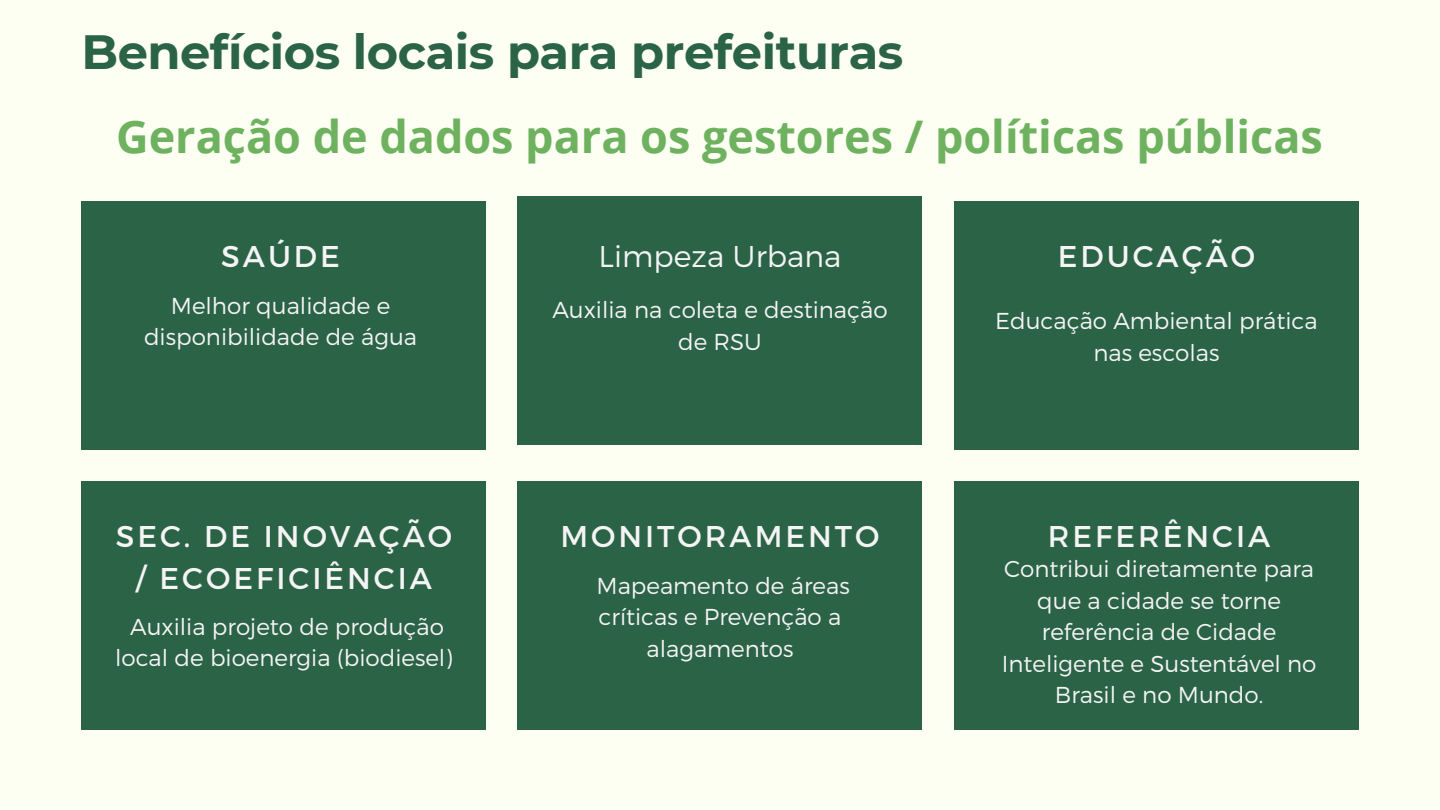
<style>
.page{position:relative;width:1440px;height:810px;background:#fcfff2}
.page>*{position:absolute;margin:0;border:0;box-sizing:border-box;transform-origin:0 0}
.t1{font:700 48px "Montserrat";letter-spacing:-.01em;color:#2b6347}
.t2{font:700 45px "Open Sans";color:#6eb15f}
.t3{font:30px/42px "Montserrat";letter-spacing:.1em;color:#f4f4f4;text-align:center}
.t4{font:300 30px "Montserrat";color:#f4f4f4}
.t5{font:300 23px/31.5px "Montserrat";color:#f4f4f4;text-align:center}
</style>
<div class="page">
<div style="left:954px;top:201px;width:405px;height:248px;background:#2b6347"></div>
<div style="left:81px;top:201px;width:405px;height:248px;background:#2b6347"></div>
<div style="left:81px;top:481px;width:405px;height:248px;background:#2b6347"></div>
<div style="left:954px;top:481px;width:405px;height:248px;background:#2b6347"></div>
<div style="left:518px;top:481px;width:404px;height:248px;background:#2b6347"></div>
<div style="left:518px;top:196px;width:404px;height:249px;background:#2b6347"></div>
<h1 class="t1" style="left:81px;top:22px;width:824px">Benefícios locais para prefeituras</h1>
<h2 class="t2" style="left:116px;top:105px;width:1208px">Geração de dados para os gestores / políticas públicas</h2>
<h3 class="t3" style="left:221px;top:234px;width:120px">SAÚDE</h3>
<p class="t5" style="left:144px;top:289px;width:275px">Melhor qualidade e disponibilidade de água</p>
<h3 class="t3" style="left:116px;top:514px;width:338px">SEC. DE INOVAÇÃO / ECOEFICIÊNCIA</h3>
<p class="t5" style="left:115px;top:610px;width:339px">Auxilia projeto de produção local de bioenergia (biodiesel)</p>
<h3 class="t4" style="left:599px;top:237px;width:244px">Limpeza Urbana</h3>
<p class="t5" style="left:552px;top:293px;width:337px">Auxilia na coleta e destinação de RSU</p>
<h3 class="t3" style="left:560px;top:514px;width:321px">MONITORAMENTO</h3>
<p class="t5" style="left:596px;top:568px;width:255px">Mapeamento de áreas críticas e Prevenção a alagamentos</p>
<h3 class="t3" style="left:1058px;top:234px;width:199px">EDUCAÇÃO</h3>
<p class="t5" style="left:995px;top:304px;width:324px">Educação Ambiental prática nas escolas</p>
<h3 class="t3" style="left:1048px;top:514px;width:224px">REFERÊNCIA</h3>
<p class="t5" style="left:1002px;top:552px;width:316px">Contribui diretamente para que a cidade se torne referência de Cidade<br>Inteligente e Sustentável no<br>Brasil e no Mundo.</p>
</div>
